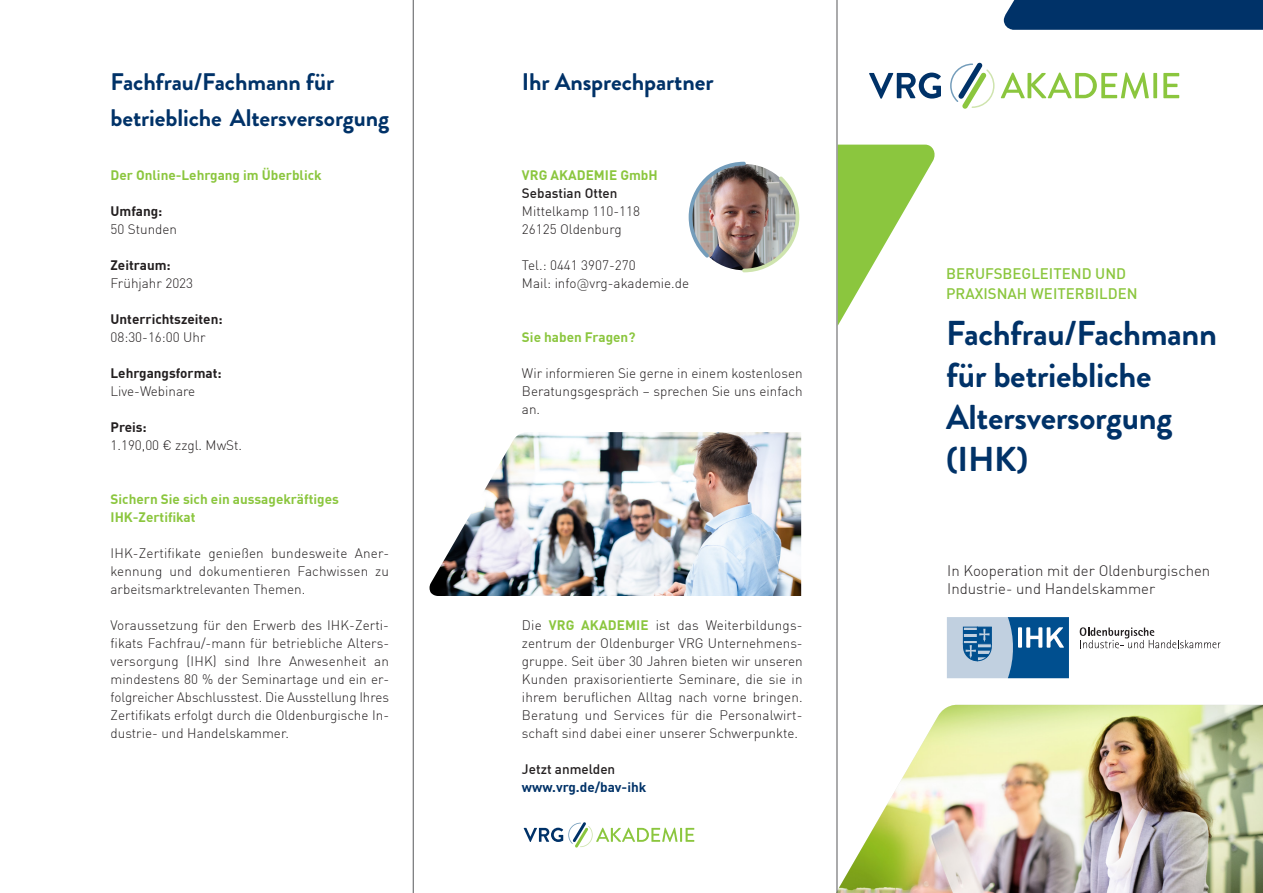
<style>
.page{position:relative;width:1263px;height:893px;background:#fff}
.page>*{position:absolute;margin:0;border:0;box-sizing:border-box;transform-origin:0 0}
.t1{font:700 34.5px/42px "Brandon Grotesque";letter-spacing:-.01em;color:#003268}
.t2{font:700 24px/36px "Brandon Grotesque";letter-spacing:-.005em;color:#003268}
.t3{font:300 15px/18px "DIN Offc";color:#231f20}
.t4{font:500 15px/19.5px "DIN Offc";color:#8bc63e}
.t5{font:300 13.5px/18px "DIN Offc";color:#231f20;text-align:justify}
.t6{font:700 13.5px/18px "DIN Offc";color:#8bc63e}
.t7{font:700 13.5px "DIN Offc";color:#231f20}
.t8{font:500 13.5px "DIN Offc";color:#231f20}
.t9{font:700 13.5px "DIN Offc";color:#003268}
.s1{font-family:"Corbel";font-size:13.8px}
.s2{font-weight:700;color:#8bc63e}
</style>
<div class="page">
<svg style="left:838px;top:145px;width:97px;height:180px"></svg>
<svg style="left:1001px;top:73px;width:178px;height:26px"></svg>
<svg style="left:869px;top:73px;width:72px;height:26px"></svg>
<svg style="left:950px;top:62px;width:44px;height:47px"></svg>
<div style="left:1004px;top:0;width:259px;height:30px;background:#003268"></div>
<img style="left:837px;top:705px;width:426px;height:188px">
<svg style="left:1080px;top:627px;width:140px;height:21px"></svg>
<svg style="left:947px;top:617px;width:122px;height:61px;background:#6492b9"></svg>
<svg style="left:413px;top:0;width:424px;height:893px"></svg>
<img style="left:429px;top:432px;width:372px;height:164px">
<img style="left:689px;top:162px;width:110px;height:110px">
<h2 class="t2" style="left:111px;top:64px;width:280px">Fachfrau/Fachmann für betriebliche Altersversorgung</h2>
<p class="t6" style="left:111px;top:166px;width:213px">Der Online-Lehrgang im Überblick</p>
<p class="t7" style="left:111px;top:202px;width:53px">Umfang:</p>
<p class="t5" style="left:111px;top:220px;width:68px">50 Stunden</p>
<p class="t7" style="left:111px;top:256px;width:62px">Zeitraum:</p>
<p class="t5" style="left:111px;top:274px;width:84px">Frühjahr 2023</p>
<p class="t7" style="left:111px;top:310px;width:114px">Unterrichtszeiten:</p>
<p class="t5" style="left:111px;top:328px;width:96px">08:30-16:00 Uhr</p>
<p class="t7" style="left:111px;top:364px;width:113px">Lehrgangsformat:</p>
<p class="t5" style="left:111px;top:382px;width:86px">Live-Webinare</p>
<p class="t7" style="left:111px;top:418px;width:38px">Preis:</p>
<p class="t5" style="left:111px;top:436px;width:133px">1.190,00 € zzgl. MwSt.</p>
<p class="t6" style="left:111px;top:490px;width:230px">Sichern Sie sich ein aussagekräftiges<br>IHK-Zertifikat</p>
<p class="t5" style="left:111px;top:544px;width:280px">IHK-Zertifikate genießen bundesweite Aner&shy;kennung und dokumentieren Fachwissen zu arbeitsmarktrelevanten Themen.</p>
<p class="t5" style="left:111px;top:616px;width:280px">Voraussetzung für den Erwerb des IHK-Zerti&shy;fikats Fachfrau/-mann für betriebliche Alters&shy;versorgung (IHK) sind Ihre Anwesenheit an mindestens 80 % der Seminartage und ein er&shy;folgreicher Abschlusstest. Die Ausstellung Ihres Zertifikats erfolgt durch die Oldenburgische In&shy;dustrie- und Handelskammer.</p>
<h2 class="t2" style="left:522px;top:64px;width:193px">Ihr Ansprechpartner</h2>
<p class="t6" style="left:522px;top:166px;width:137px">VRG AKADEMIE GmbH</p>
<p class="t8" style="left:522px;top:184px;width:97px">Sebastian Otten</p>
<p class="t5" style="left:522px;top:202px;width:120px">Mittelkamp 110-118<br>26125 Oldenburg</p>
<p class="t5" style="left:522px;top:256px;width:169px">Tel.: 0441 3907-270<br>Mail: info<span class="s1">@</span>vrg-akademie.de</p>
<p class="t6" style="left:522px;top:328px;width:115px">Sie haben Fragen?</p>
<p class="t5" style="left:522px;top:364px;width:282px">Wir informieren Sie gerne in einem kostenlosen Beratungsgespräch – sprechen Sie uns einfach an.</p>
<p class="t5" style="left:522px;top:616px;width:282px">Die <span class="s2">VRG AKADEMIE</span> ist das Weiterbildungs&shy;zentrum der Oldenburger VRG Unternehmens&shy;gruppe. Seit über 30 Jahren bieten wir unseren Kunden praxisorientierte Seminare, die sie in ihrem beruflichen Alltag nach vorne bringen.<br>Beratung und Services für die Personalwirt&shy;schaft sind dabei einer unserer Schwerpunkte.</p>
<p class="t8" style="left:522px;top:760px;width:95px">Jetzt anmelden</p>
<p class="t9" style="left:522px;top:778px;width:126px">www.vrg.de/bav-ihk</p>
<p class="t4" style="left:946px;top:264px;width:193px">BERUFSBEGLEITEND UND<br>PRAXISNAH WEITERBILDEN</p>
<h1 class="t1" style="left:946px;top:312px;width:272px">Fachfrau/Fachmann für betriebliche<br>Altersversorgung (IHK)</h1>
<p class="t3" style="left:947px;top:561px;width:265px">In Kooperation mit der Oldenburgischen<br>Industrie- und Handelskammer</p>
</div>
